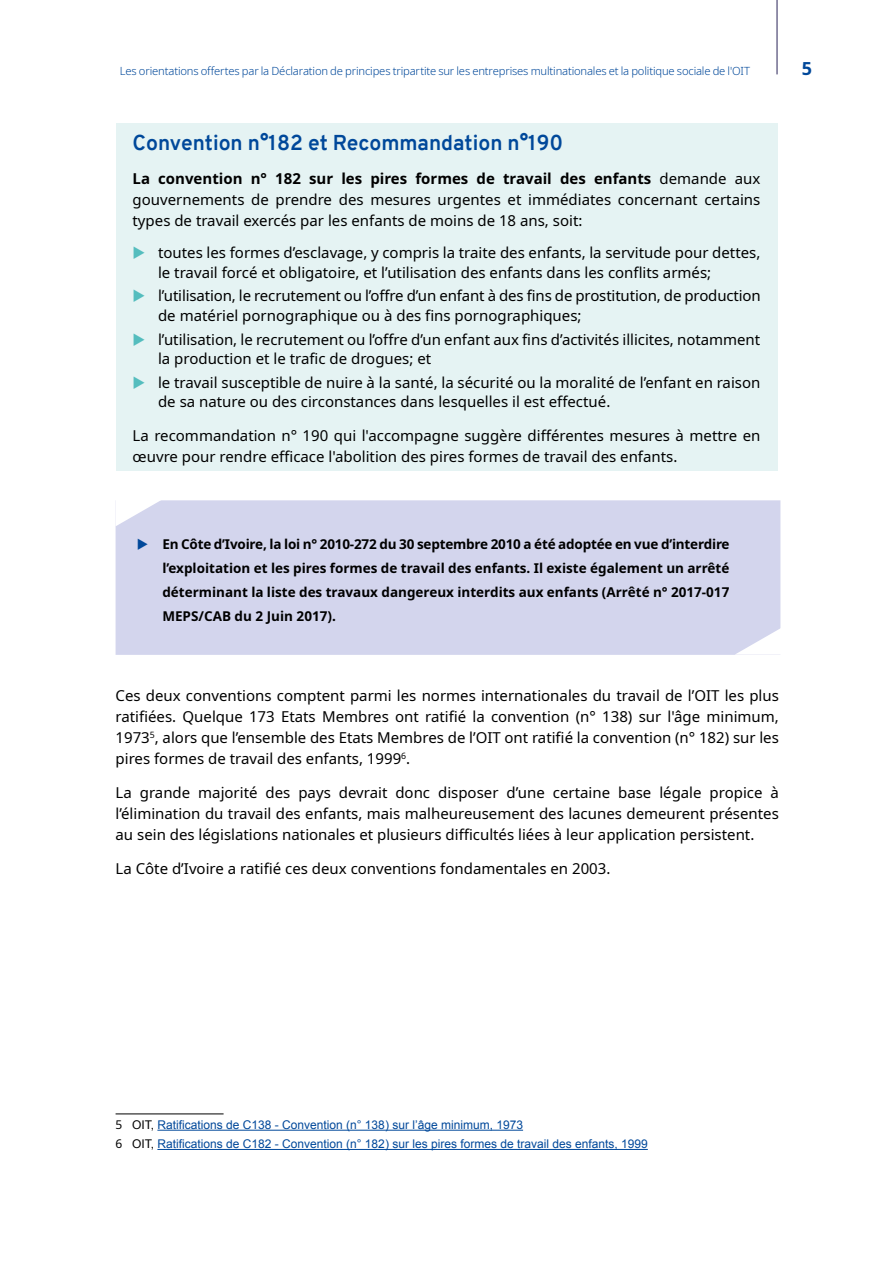
<style>
.page{position:relative;width:893px;height:1263px;background:#fff}
.page>*{position:absolute;margin:0;border:0;box-sizing:border-box;transform-origin:0 0}
.H3_blue{font:700 21px "Overpass";color:#00489a}
.t1{font:700 18px "Noto Sans";color:#00489a}
.Body_text{font:15px/21px "Noto Sans";color:#000}
.t2{font:700 13.5px/24px "Noto Sans";color:#000;text-align:justify}
.FootNote{font:12px "Arial";color:#00489a}
.t3{font:300 11.25px "Noto Sans";letter-spacing:-.015em;color:#00489a}
.s1{font-weight:700}
.s2{font-family:"Noto Sans";color:#000}
.s3{color:#000}
</style>
<div class="page">
<hr style="left:777px;top:0;width:1px;height:74px;background:#292358">
<div style="left:116px;top:123px;width:661px;height:348px;background:#e5f3f3"></div>
<div style="left:116px;top:500px;width:664px;height:155px;background:#d3d5ed"></div>
<svg style="left:116px;top:500px;width:47px;height:26px"></svg>
<svg style="left:735px;top:627px;width:46px;height:28px"></svg>
<hr style="left:116px;top:1114px;width:108px;height:1px;background:#000">
<hr style="left:157px;top:1130px;width:366px;height:1px;background:#00489a">
<hr style="left:157px;top:1149px;width:491px;height:1px;background:#00489a">
<svg style="left:138px;top:538px;width:10px;height:12px"></svg>
<p class="t3" style="left:120px;top:63px;width:632px">Les orientations offertes par la Déclaration de principes tripartite sur les entreprises multinationales et la politique sociale de l'OIT</p>
<p class="t1" style="left:802px;top:55px;width:12px">5</p>
<p class="H3_blue" style="left:133px;top:128px;width:432px">Convention n°182 et Recommandation n°190</p>
<p class="Body_text" style="left:133px;top:168px;width:629px;text-align:justify"><span class="s1">La convention n° 182 sur les pires formes de travail des enfants</span> demande aux gouvernements de prendre des mesures urgentes et immédiates concernant certains types de travail exercés par les enfants de moins de 18 ans, soit:</p>
<p class="Body_text" style="left:158px;top:243px;width:604px;line-height:19.5px">toutes les formes d’esclavage, y compris la traite des enfants, la servitude pour dettes, le travail forcé et obligatoire, et l’utilisation des enfants dans les conflits armés;</p>
<p class="Body_text" style="left:158px;top:286px;width:604px;line-height:19.5px">l’utilisation, le recrutement ou l’offre d’un enfant à des fins de prostitution, de production de matériel pornographique ou à des fins pornographiques;</p>
<p class="Body_text" style="left:158px;top:330px;width:604px;line-height:19.5px">l’utilisation, le recrutement ou l’offre d’un enfant aux fins d’activités illicites, notamment la production et le trafic de drogues; et</p>
<p class="Body_text" style="left:158px;top:373px;width:604px;line-height:19.5px">le travail susceptible de nuire à la santé, la sécurité ou la moralité de l’enfant en raison de sa nature ou des circonstances dans lesquelles il est effectué.</p>
<p class="Body_text" style="left:133px;top:425px;width:629px">La recommandation n° 190 qui l'accompagne suggère différentes mesures à mettre en œuvre pour rendre efficace l'abolition des pires formes de travail des enfants.</p>
<p class="t2" style="left:162px;top:532px;width:569px">En Côte d’Ivoire, la loi n° 2010-272 du 30 septembre 2010 a été adoptée en vue d’interdire l’exploitation et les pires formes de travail des enfants. Il existe également un arrêté déterminant la liste des travaux dangereux interdits aux enfants (Arrêté n° 2017-017<br>MEPS/CAB du 2 Juin 2017).</p>
<p class="Body_text" style="left:116px;top:686px;width:665px;text-align:justify">Ces deux conventions comptent parmi les normes internationales du travail de l’OIT les plus ratifiées. Quelque 173 Etats Membres ont ratifié la convention (n° 138) sur l'âge minimum, 1973<sup>5</sup>, alors que l’ensemble des Etats Membres de l’OIT ont ratifié la convention (n° 182) sur les pires formes de travail des enfants, 1999<sup>6</sup>.</p>
<p class="Body_text" style="left:116px;top:782px;width:665px;text-align:justify">La grande majorité des pays devrait donc disposer d’une certaine base légale propice à l’élimination du travail des enfants, mais malheureusement des lacunes demeurent présentes au sein des législations nationales et plusieurs difficultés liées à leur application persistent.</p>
<p class="Body_text" style="left:116px;top:858px;width:496px">La Côte d’Ivoire a ratifié ces deux conventions fondamentales en 2003.</p>
<p class="FootNote" style="left:116px;top:1117px;width:409px"><span class="s2">5</span> <span class="s3">OIT,</span> Ratifications de C138 - Convention (n° 138) sur l’âge minimum, 1973</p>
<p class="FootNote" style="left:116px;top:1136px;width:534px"><span class="s2">6</span> <span class="s3">OIT,</span> Ratifications de C182 - Convention (n° 182) sur les pires formes de travail des enfants, 1999</p>
</div>
